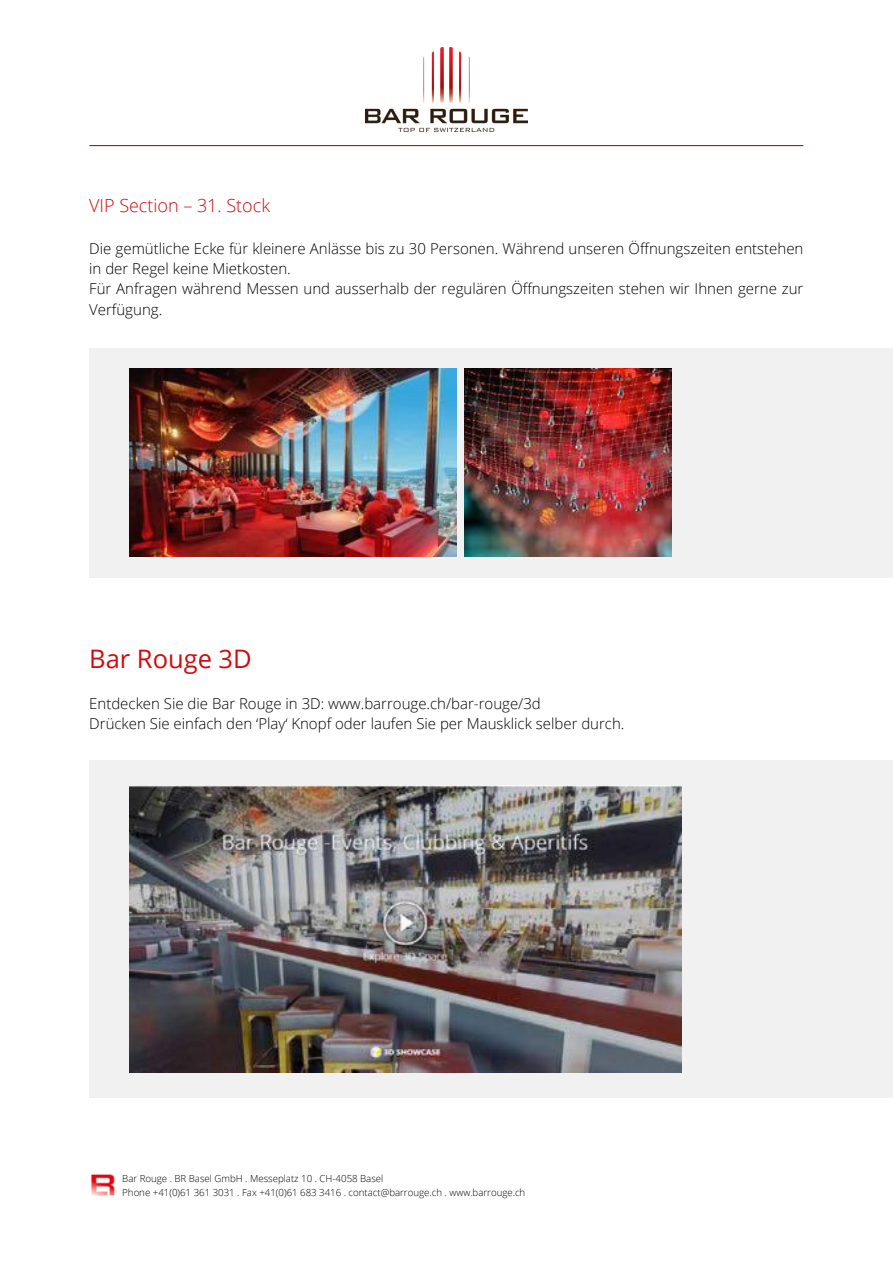
<style>
.page{position:relative;width:893px;height:1264px;background:#fff}
.page>*{position:absolute;margin:0;border:0;box-sizing:border-box;transform-origin:0 0}
.t1{font:25.5px "Open Sans";color:#d00a0f}
.t2{font:300 18px "Open Sans";color:#d00a0f}
.t3{font:300 15px/20.2px "Open Sans";color:#000}
.t4{font:300 9.6px "Open Sans";color:#000}
</style>
<div class="page">
<img style="left:91px;top:1174px;width:24px;height:22px">
<hr style="left:90px;top:145px;width:712px;height:1px;background:#d00a0f">
<img style="left:365px;top:47px;width:162px;height:84px">
<div style="left:89px;top:348px;width:803px;height:229px;background:#f1f1f1"></div>
<img style="left:129px;top:369px;width:328px;height:187px">
<img style="left:464px;top:369px;width:207px;height:187px">
<div style="left:89px;top:760px;width:803px;height:337px;background:#f1f1f1"></div>
<img style="left:129px;top:785px;width:552px;height:287px">
<p class="t2" style="left:89px;top:192px;width:182px">VIP Section – 31. Stock</p>
<p class="t3" style="left:89px;top:238px;width:715px">Die gemütliche Ecke für kleinere Anlässe bis zu 30 Personen. Während unseren Öffnungszeiten entstehen in der Regel keine Mietkosten.</p>
<p class="t3" style="left:89px;top:278px;width:715px">Für Anfragen während Messen und ausserhalb der regulären Öffnungszeiten stehen wir Ihnen gerne zur<br>Verfügung.</p>
<p class="t1" style="left:89px;top:641px;width:164px">Bar Rouge 3D</p>
<p class="t3" style="left:89px;top:692px;width:453px">Entdecken Sie die Bar Rouge in 3D: www.barrouge.ch/bar-rouge/3d</p>
<p class="t3" style="left:89px;top:713px;width:536px">Drücken Sie einfach den ‘Play‘ Knopf oder laufen Sie per Mausklick selber durch.</p>
<p class="t4" style="left:122px;top:1172px;width:262px">Bar Rouge . BR Basel GmbH . Messeplatz 10 . CH-4058 Basel</p>
<p class="t4" style="left:122px;top:1185px;width:404px">Phone +41(0)61 361 3031 . Fax +41(0)61 683 3416 . contact@barrouge.ch . www.barrouge.ch</p>
</div>
